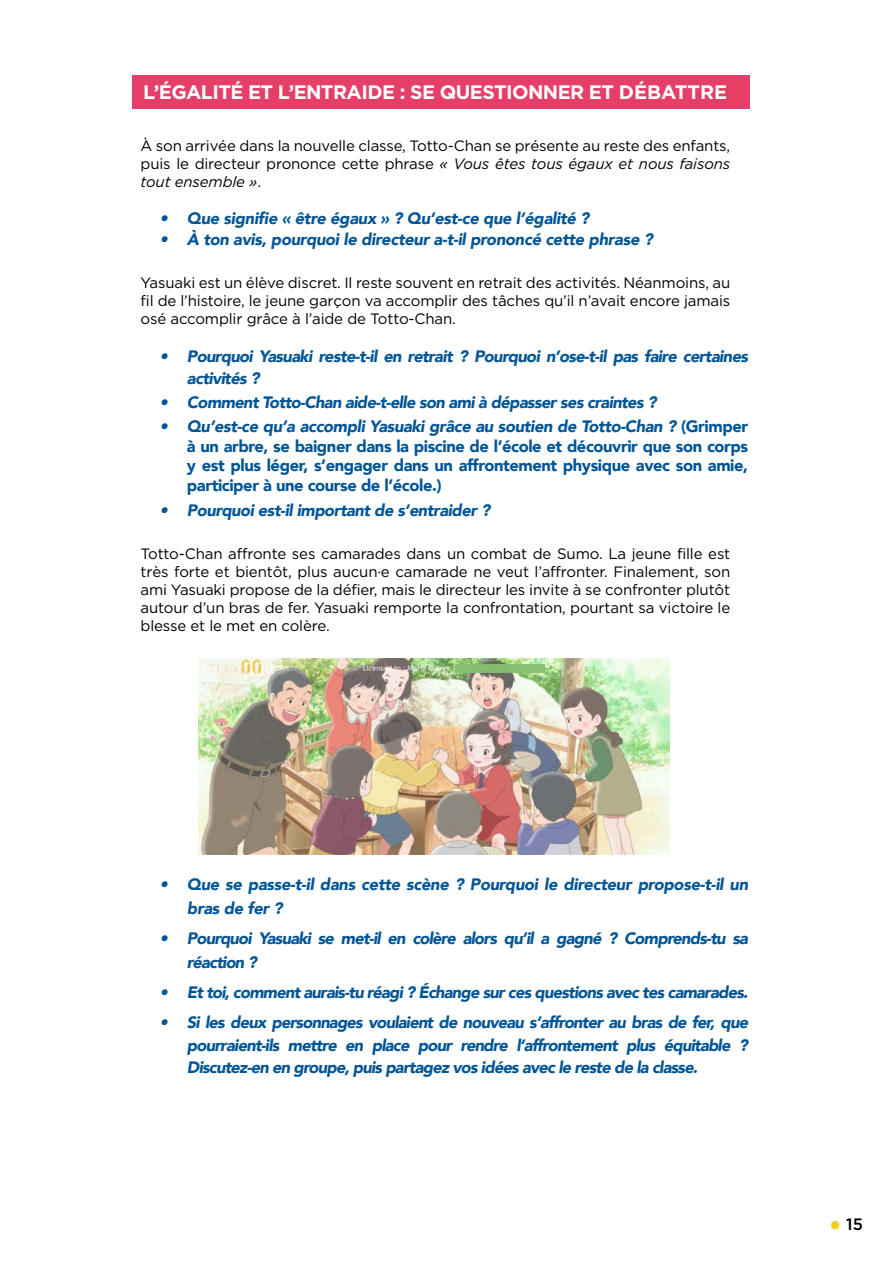
<style>
.page{position:relative;width:893px;height:1263px;background:#fff}
.page>*{position:absolute;margin:0;border:0;box-sizing:border-box;transform-origin:0 0}
.t1{font:700 19.5px "Gotham";letter-spacing:-.03em;color:#fff}
.t2{font:italic 900 16.5px/22.5px "Avenir";letter-spacing:-.04em;color:#005597}
.t3{font:900 16.5px/19.5px "Avenir";letter-spacing:-.025em;color:#005597;text-align:justify}
.t4{font:italic 900 16.5px/24px "Avenir";letter-spacing:-.02em;color:#005597}
.t5{font:500 16.5px "Gotham";color:#000}
.t6{font:15px/18px "Gotham";letter-spacing:-.01em;color:#000;text-align:justify}
.s1{font-style:italic}
.s2{font-family:"Minion Pro";font-weight:400;font-size:31.5px;color:#f0cf17}
</style>
<div class="page">
<div style="left:132px;top:75px;width:618px;height:34px;background:#e63f67"></div>
<img style="left:198px;top:658px;width:471px;height:196px">
<div style="left:455px;top:664px;width:89px;height:9px;background:#83bf6f"></div>
<h1 class="t1" style="left:143px;top:81px;width:586px">L’ÉGALITÉ ET L’ENTRAIDE : SE QUESTIONNER ET DÉBATTRE</h1>
<p class="t6" style="left:141px;top:137px;width:591px">À son arrivée dans la nouvelle classe, Totto-Chan se présente au reste des enfants, puis le directeur prononce cette phrase <span class="s1">« Vous êtes tous égaux et nous faisons tout ensemble »</span>.</p>
<p class="t4" style="left:160px;top:206px;width:431px">• Que signifie « être égaux » ? Qu’est-ce que l’égalité ?</p>
<p class="t4" style="left:160px;top:227px;width:494px">• À ton avis, pourquoi le directeur a-t-il prononcé cette phrase ?</p>
<p class="t6" style="left:141px;top:274px;width:591px">Yasuaki est un élève discret. Il reste souvent en retrait des activités. Néanmoins, au fil de l’histoire, le jeune garçon va accomplir des tâches qu’il n’avait encore jamais osé accomplir grâce à l’aide de Totto-Chan.</p>
<p class="t2" style="left:187px;top:345px;width:563px;text-indent:-27px">• Pourquoi Yasuaki reste-t-il en retrait ? Pourquoi n’ose-t-il pas faire certaines activités ?</p>
<p class="t2" style="left:160px;top:391px;width:498px">• Comment Totto-Chan aide-t-elle son ami à dépasser ses craintes ?</p>
<p class="t3" style="left:187px;top:416px;width:563px;text-indent:-27px"><span class="s1">• Qu’est-ce qu’a accompli Yasuaki grâce au soutien de Totto-Chan ?</span> (Grimper à un arbre, se baigner dans la piscine de l’école et découvrir que son corps y est plus léger, s’engager dans un affrontement physique avec son amie, participer à une course de l’école.)</p>
<p class="t2" style="left:160px;top:499px;width:332px">• Pourquoi est-il important de s’entraider ?</p>
<p class="t6" style="left:141px;top:545px;width:591px">Totto-Chan affronte ses camarades dans un combat de Sumo. La jeune fille est très forte et bientôt, plus aucun·e camarade ne veut l’affronter. Finalement, son ami Yasuaki propose de la défier, mais le directeur les invite à se confronter plutôt autour d’un bras de fer. Yasuaki remporte la confrontation, pourtant sa victoire le blesse et le met en colère.</p>
<p class="t4" style="left:187px;top:872px;width:563px;text-indent:-27px">• Que se passe-t-il dans cette scène ? Pourquoi le directeur propose-t-il un bras de fer ?</p>
<p class="t2" style="left:187px;top:926px;width:563px;line-height:24px;text-indent:-27px">• Pourquoi Yasuaki se met-il en colère alors qu’il a gagné ? Comprends-tu sa réaction ?</p>
<p class="t2" style="left:160px;top:981px;width:590px">• Et toi, comment aurais-tu réagi ? Échange sur ces questions avec tes camarades.</p>
<p class="t2" style="left:187px;top:1011px;width:563px;text-align:justify;text-indent:-27px">• Si les deux personnages voulaient de nouveau s’affronter au bras de fer, que pourraient-ils mettre en place pour rendre l’affrontement plus équitable ?<br>Discutez-en en groupe, puis partagez vos idées avec le reste de la classe.</p>
<p class="t5" style="left:829px;top:1215px;width:35px"><span class="s2">•</span> 15</p>
</div>
